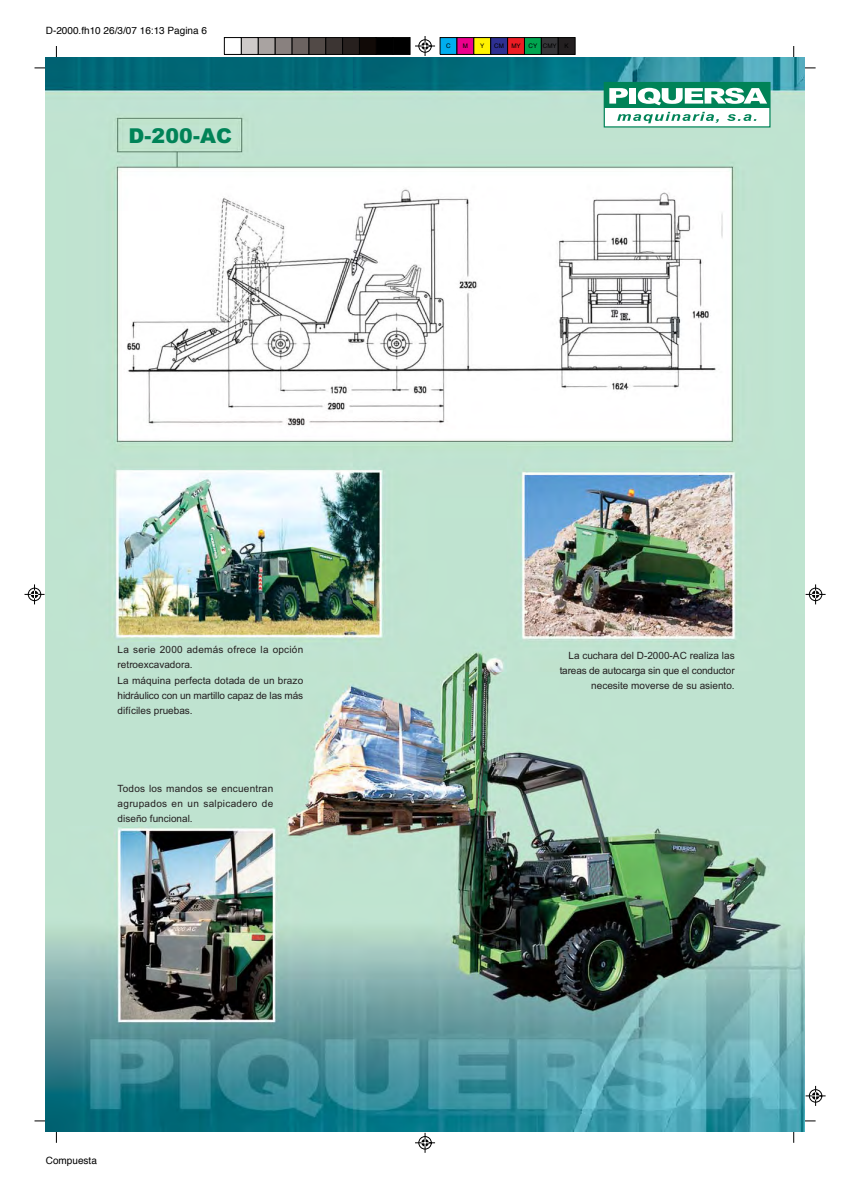
<style>
.page{position:relative;width:850px;height:1195px;background:#fff}
.page>*{position:absolute;margin:0;border:0;box-sizing:border-box;transform-origin:0 0}
.t1{font:900 20.5px "Arial";color:#008357}
.t2{font:10px/15px "Arial";color:#231f20;text-align:right}
.t3{font:10px "Helvetica";color:#000}
.t4{font:6.25px "Helvetica";color:#000}
</style>
<div class="page">
<svg style="left:415px;top:36px;width:20px;height:20px"></svg>
<svg style="left:415px;top:1132px;width:20px;height:20px"></svg>
<svg style="left:25px;top:584px;width:20px;height:20px"></svg>
<svg style="left:805px;top:584px;width:20px;height:20px"></svg>
<svg style="left:805px;top:1085px;width:20px;height:20px"></svg>
<div style="left:393px;top:37px;width:17px;height:18px;background:#000"></div>
<div style="left:376px;top:37px;width:17px;height:18px;background:#000"></div>
<div style="left:359px;top:37px;width:17px;height:18px;background:#110a07;border:1px solid #000"></div>
<div style="left:342px;top:37px;width:17px;height:18px;background:#27201e;border:1px solid #000"></div>
<div style="left:325px;top:37px;width:18px;height:18px;background:#3c3533;border:1px solid #000"></div>
<div style="left:308px;top:37px;width:18px;height:18px;background:#524a47;border:1px solid #000"></div>
<div style="left:292px;top:37px;width:17px;height:18px;background:#6c6361;border:1px solid #000"></div>
<div style="left:275px;top:37px;width:17px;height:18px;background:#89817f;border:1px solid #000"></div>
<div style="left:258px;top:37px;width:17px;height:18px;background:#a9a3a1;border:1px solid #000"></div>
<div style="left:241px;top:37px;width:17px;height:18px;background:#cecac9;border:1px solid #000"></div>
<div style="left:224px;top:37px;width:17px;height:18px;background:#fff;border:1px solid #000"></div>
<div style="left:440px;top:37px;width:17px;height:18px;background:#00aeef;border:1px solid #000"></div>
<div style="left:457px;top:37px;width:17px;height:18px;background:#ec008c;border:1px solid #000"></div>
<div style="left:473px;top:37px;width:18px;height:18px;background:#fff200;border:1px solid #000"></div>
<div style="left:490px;top:37px;width:18px;height:18px;background:#2e3092;border:1px solid #000"></div>
<div style="left:507px;top:37px;width:17px;height:18px;background:#ed1c24;border:1px solid #000"></div>
<div style="left:524px;top:37px;width:17px;height:18px;background:#00a650;border:1px solid #000"></div>
<div style="left:541px;top:37px;width:17px;height:18px;background:#363639;border:1px solid #000"></div>
<div style="left:558px;top:37px;width:17px;height:18px;background:#231f20;border:1px solid #000"></div>
<img style="left:46px;top:57px;width:758px;height:1074px">
<div style="left:604px;top:82px;width:166px;height:45px;background:#fff"></div>
<div style="left:604px;top:82px;width:166px;height:26px;background:#008357"></div>
<div style="left:603px;top:82px;width:167px;height:45px;border:1px solid #008357"></div>
<svg style="left:609px;top:88px;width:19px;height:16px"></svg>
<div style="left:629px;top:88px;width:7px;height:16px;background:#fff"></div>
<svg style="left:638px;top:88px;width:129px;height:17px"></svg>
<svg style="left:617px;top:112px;width:102px;height:11px"></svg>
<svg style="left:727px;top:114px;width:29px;height:7px"></svg>
<p class="t3" style="left:46px;top:26px;width:163px">D-2000.fh10 26/3/07 16:13 Pagina 6</p>
<h1 class="t1" style="left:129px;top:128px;width:105px">D-200-AC</h1>
<p class="t4" style="left:446px;top:43px;width:6px">C</p>
<p class="t4" style="left:463px;top:43px;width:7px">M</p>
<p class="t4" style="left:480px;top:43px;width:6px">Y</p>
<p class="t4" style="left:494px;top:43px;width:28px">CM MY</p>
<p class="t4" style="left:528px;top:43px;width:30px">CY CMY</p>
<p class="t4" style="left:564px;top:43px;width:6px">K</p>
<p class="t2" style="left:118px;top:643px;width:187px;text-align:left">La serie 2000 además ofrece la opción retroexcavadora.<br>La máquina perfecta dotada de un brazo hidráulico con un martillo capaz de las más difíciles pruebas.</p>
<p class="t2" style="left:118px;top:782px;width:157px;text-align:justify">Todos los mandos se encuentran agrupados en un salpicadero de diseño funcional.</p>
<p class="t3" style="left:46px;top:1156px;width:53px">Compuesta</p>
<p class="t2" style="left:559px;top:649px;width:176px">La cuchara del D-2000-AC realiza las tareas de autocarga sin que el conductor necesite moverse de su asiento.</p>
</div>
